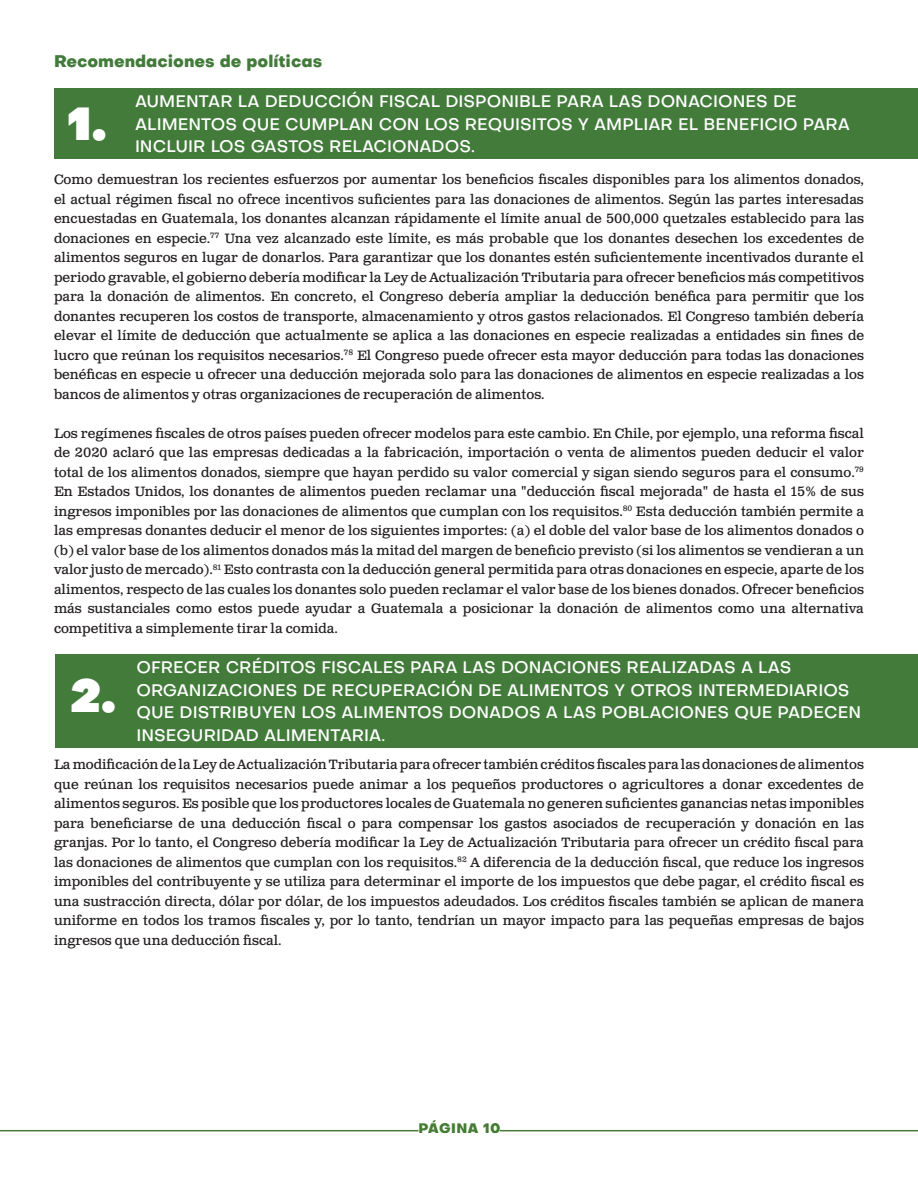
<style>
.page{position:relative;width:918px;height:1188px;background:#fff}
.page>*{position:absolute;margin:0;border:0;box-sizing:border-box;transform-origin:0 0}
.t1{font:45px "Objectivity Super";color:#fff}
.t2{font:500 16.5px/22.5px "Objectivity";color:#fff}
.heading_2{font:800 16.5px "Objectivity";color:#427b3a}
.t3{font:13.5px/19.5px "Clarendon Text Pro";color:#231f20;text-align:justify}
.t4{font:800 13.5px "Objectivity";letter-spacing:.03em;color:#457c32}
</style>
<div class="page">
<hr style="left:0;top:1130px;width:418px;height:1px;background:#457c32">
<hr style="left:500px;top:1130px;width:418px;height:1px;background:#457c32">
<div style="left:56px;top:654px;width:862px;height:94px;background:#427b3a"></div>
<div style="left:54px;top:88px;width:864px;height:71px;background:#427b3a"></div>
<p class="heading_2" style="left:54px;top:49px;width:270px">Recomendaciones de políticas</p>
<p class="t1" style="left:68px;top:87px;width:41px">1.</p>
<p class="t2" style="left:135px;top:90px;width:716px">AUMENTAR LA DEDUCCIÓN FISCAL DISPONIBLE PARA LAS DONACIONES DE<br>ALIMENTOS QUE CUMPLAN CON LOS REQUISITOS Y AMPLIAR EL BENEFICIO PARA</p>
<p class="t2" style="left:135px;top:135px;width:341px">INCLUIR LOS GASTOS RELACIONADOS.</p>
<p class="t3" style="left:54px;top:171px;width:812px">Como demuestran los recientes esfuerzos por aumentar los beneficios fiscales disponibles para los alimentos donados, el actual régimen fiscal no ofrece incentivos suficientes para las donaciones de alimentos. Según las partes interesadas encuestadas en Guatemala, los donantes alcanzan rápidamente el límite anual de 500,000 quetzales establecido para las donaciones en especie.<sup>77</sup> Una vez alcanzado este límite, es más probable que los donantes desechen los excedentes de alimentos seguros en lugar de donarlos. Para garantizar que los donantes estén suficientemente incentivados durante el periodo gravable, el gobierno debería modificar la Ley de Actualización Tributaria para ofrecer beneficios más competitivos para la donación de alimentos. En concreto, el Congreso debería ampliar la deducción benéfica para permitir que los donantes recuperen los costos de transporte, almacenamiento y otros gastos relacionados. El Congreso también debería elevar el límite de deducción que actualmente se aplica a las donaciones en especie realizadas a entidades sin fines de lucro que reúnan los requisitos necesarios.<sup>78</sup> El Congreso puede ofrecer esta mayor deducción para todas las donaciones benéficas en especie u ofrecer una deducción mejorada solo para las donaciones de alimentos en especie realizadas a los bancos de alimentos y otras organizaciones de recuperación de alimentos.</p>
<p class="t3" style="left:54px;top:424px;width:812px">Los regímenes fiscales de otros países pueden ofrecer modelos para este cambio. En Chile, por ejemplo, una reforma fiscal de 2020 aclaró que las empresas dedicadas a la fabricación, importación o venta de alimentos pueden deducir el valor total de los alimentos donados, siempre que hayan perdido su valor comercial y sigan siendo seguros para el consumo.<sup>79<br></sup>En Estados Unidos, los donantes de alimentos pueden reclamar una "deducción fiscal mejorada" de hasta el 15% de sus ingresos imponibles por las donaciones de alimentos que cumplan con los requisitos.<sup>80</sup> Esta deducción también permite a las empresas donantes deducir el menor de los siguientes importes: (a) el doble del valor base de los alimentos donados o (b) el valor base de los alimentos donados más la mitad del margen de beneficio previsto (si los alimentos se vendieran a un valor justo de mercado).<sup>81</sup> Esto contrasta con la deducción general permitida para otras donaciones en especie, aparte de los alimentos, respecto de las cuales los donantes solo pueden reclamar el valor base de los bienes donados. Ofrecer beneficios más sustanciales como estos puede ayudar a Guatemala a posicionar la donación de alimentos como una alternativa competitiva a simplemente tirar la comida.</p>
<p class="t1" style="left:70px;top:659px;width:47px">2.</p>
<p class="t2" style="left:136px;top:656px;width:726px">OFRECER CRÉDITOS FISCALES PARA LAS DONACIONES REALIZADAS A LAS ORGANIZACIONES DE RECUPERACIÓN DE ALIMENTOS Y OTROS INTERMEDIARIOS QUE DISTRIBUYEN LOS ALIMENTOS DONADOS A LAS POBLACIONES QUE PADECEN INSEGURIDAD ALIMENTARIA.</p>
<p class="t3" style="left:54px;top:756px;width:812px">La modificación de la Ley de Actualización Tributaria para ofrecer también créditos fiscales para las donaciones de alimentos que reúnan los requisitos necesarios puede animar a los pequeños productores o agricultores a donar excedentes de alimentos seguros. Es posible que los productores locales de Guatemala no generen suficientes ganancias netas imponibles para beneficiarse de una deducción fiscal o para compensar los gastos asociados de recuperación y donación en las granjas. Por lo tanto, el Congreso debería modificar la Ley de Actualización Tributaria para ofrecer un crédito fiscal para las donaciones de alimentos que cumplan con los requisitos.<sup>82</sup> A diferencia de la deducción fiscal, que reduce los ingresos imponibles del contribuyente y se utiliza para determinar el importe de los impuestos que debe pagar, el crédito fiscal es una sustracción directa, dólar por dólar, de los impuestos adeudados. Los créditos fiscales también se aplican de manera uniforme en todos los tramos fiscales y, por lo tanto, tendrían un mayor impacto para las pequeñas empresas de bajos ingresos que una deducción fiscal.</p>
<p class="t4" style="left:418px;top:1118px;width:84px">PÁGINA 10</p>
</div>
